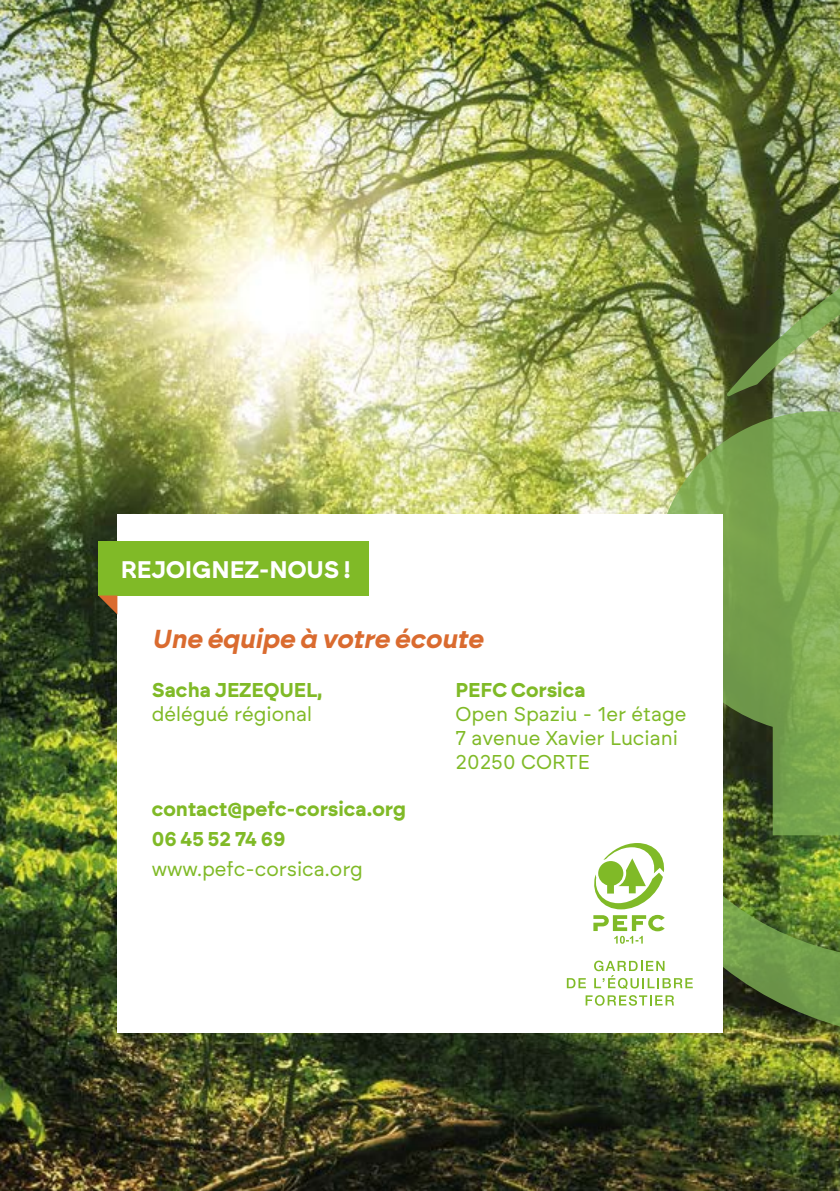
<style>
.page{position:relative;width:840px;height:1191px;background:#fff}
.page>*{position:absolute;margin:0;border:0;box-sizing:border-box;transform-origin:0 0}
.t1{font:italic 700 26px "Brockmann";color:#da6b2f}
.t2{font:700 24px "Brockmann";color:#fff}
.t3{font:20px/24px "Brockmann";color:#80ba27}
.t4{font:700 20px/30px "Brockmann";color:#80ba27}
</style>
<div class="page">
<img style="left:0;top:0;width:839px;height:1191px">
<img style="left:655px;top:411px;width:71px;height:151px">
<img style="left:726px;top:176px;width:113px;height:386px">
<img style="left:585px;top:562px;width:254px;height:479px">
<div style="left:117px;top:514px;width:605px;height:519px;background:#fff"></div>
<svg style="left:593px;top:915px;width:71px;height:28px"></svg>
<svg style="left:594px;top:843px;width:71px;height:66px"></svg>
<svg style="left:566px;top:978px;width:19px;height:10px"></svg>
<svg style="left:594px;top:960px;width:98px;height:29px"></svg>
<svg style="left:585px;top:995px;width:88px;height:10px"></svg>
<div style="left:98px;top:541px;width:270px;height:54px;background:#80ba27"></div>
<svg style="left:98px;top:595px;width:19px;height:19px"></svg>
<p class="t2" style="left:121px;top:555px;width:231px">REJOIGNEZ-NOUS !</p>
<h1 class="t1" style="left:152px;top:622px;width:333px">Une équipe à votre écoute</h1>
<p class="t4" style="left:152px;top:674px;width:172px">Sacha JEZEQUEL,</p>
<p class="t3" style="left:152px;top:701px;width:162px">délégué régional</p>
<p class="t4" style="left:152px;top:793px;width:255px">contact@pefc-corsica.org<br>06 45 52 74 69</p>
<p class="t3" style="left:152px;top:856px;width:212px">www.pefc-corsica.org</p>
<p class="t4" style="left:455px;top:674px;width:132px">PEFC Corsica</p>
<p class="t3" style="left:455px;top:701px;width:232px">Open Spaziu - 1er étage<br>7 avenue Xavier Luciani<br>20250 CORTE</p>
</div>
